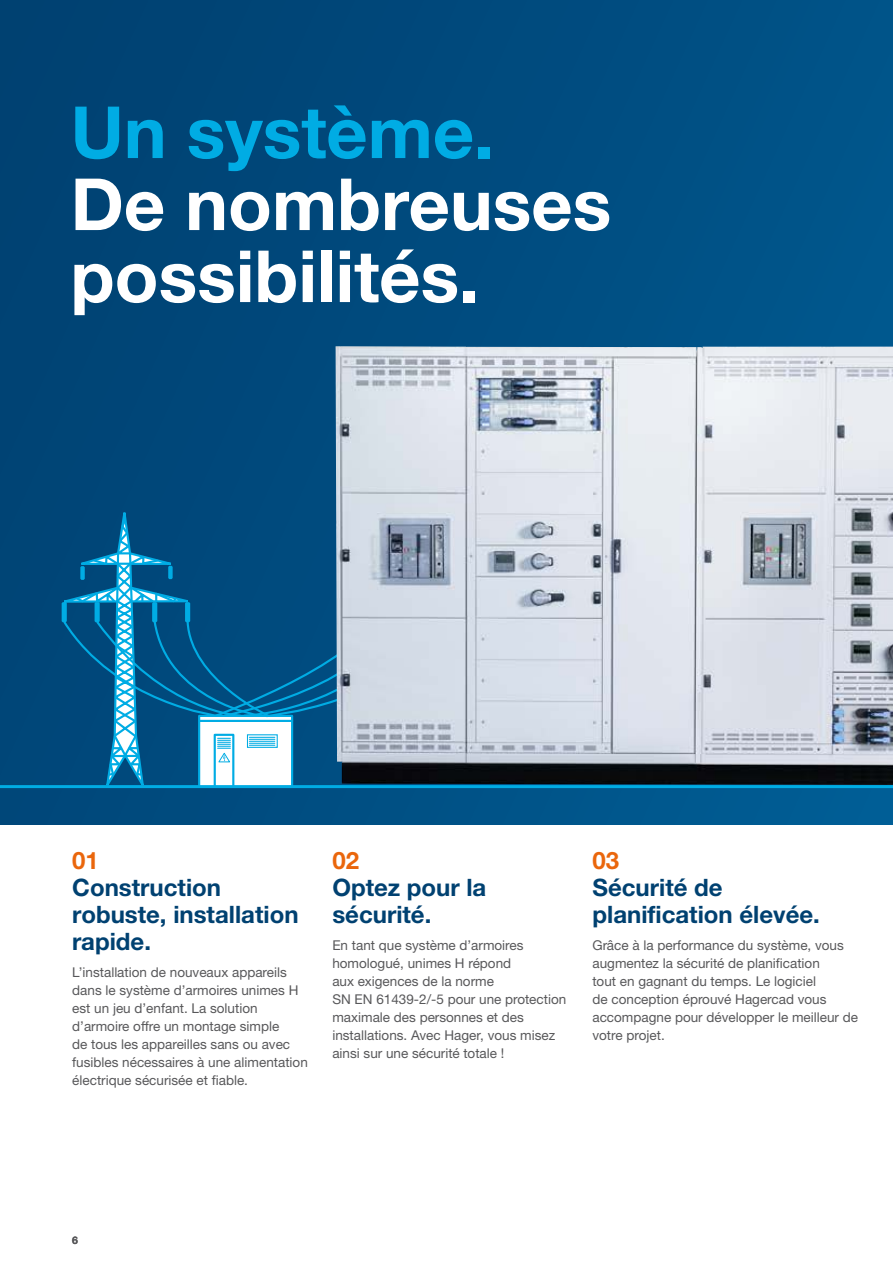
<style>
.page{position:relative;width:893px;height:1263px;background:#fff}
.page>*{position:absolute;margin:0;border:0;box-sizing:border-box;transform-origin:0 0}
.t1{font:700 72px/72px "Helvetica Neue LTW1 G";color:#fff}
.t2{font:700 72px "Helvetica Neue LTW1 G";color:#00ace4}
.t3{font:700 24px/27px "Helvetica Neue LTW1 G";color:#004171}
.t4{font:700 24px "Helvetica Neue LTW1 G";color:#ea660c}
.t5{font:13.5px/18px "Helvetica Neue LTW1 G";color:#58585a}
.t6{font:700 10.5px "Helvetica Neue LTW1 G";color:#58585a}
</style>
<div class="page">
<div style="left:0;top:0;width:893px;height:824px;background:linear-gradient(to right,#004172,#00568b)"></div>
<svg style="left:61px;top:510px;width:391px;height:286px"></svg>
<img style="left:336px;top:346px;width:557px;height:439px">
<hr style="left:0;top:785px;width:893px;height:3px;background:#00ace4">
<h1 class="t2" style="left:71px;top:88px;width:425px">Un système.</h1>
<h1 class="t1" style="left:71px;top:168px;width:542px">De nombreuses possibilités.</h1>
<h2 class="t4" style="left:72px;top:846px;width:28px">01</h2>
<h2 class="t3" style="left:72px;top:874px;width:228px">Construction robuste, installation rapide.</h2>
<p class="t5" style="left:72px;top:963px;width:237px">L’installation de nouveaux appareils dans le système d’armoires unimes H est un jeu d’enfant. La solution d’armoire offre un montage simple<br>de tous les appareilles sans ou avec fusibles nécessaires à une alimentation électrique sécurisée et fiable.</p>
<h2 class="t4" style="left:332px;top:846px;width:28px">02</h2>
<h2 class="t3" style="left:332px;top:874px;width:155px">Optez pour la sécurité.</h2>
<p class="t5" style="left:332px;top:936px;width:235px">En tant que système d’armoires homologué, unimes H répond<br>aux exigences de la norme<br>SN EN 61439-2/-5 pour une protection maximale des personnes et des installations. Avec Hager, vous misez ainsi sur une sécurité totale !</p>
<h2 class="t4" style="left:592px;top:846px;width:28px">03</h2>
<h2 class="t3" style="left:592px;top:874px;width:229px">Sécurité de planification élevée.</h2>
<p class="t5" style="left:592px;top:936px;width:267px">Grâce à la performance du système, vous augmentez la sécurité de planification<br>tout en gagnant du temps. Le logiciel<br>de conception éprouvé Hagercad vous accompagne pour développer le meilleur de votre projet.</p>
<p class="t6" style="left:72px;top:1233px;width:7px">6</p>
</div>
